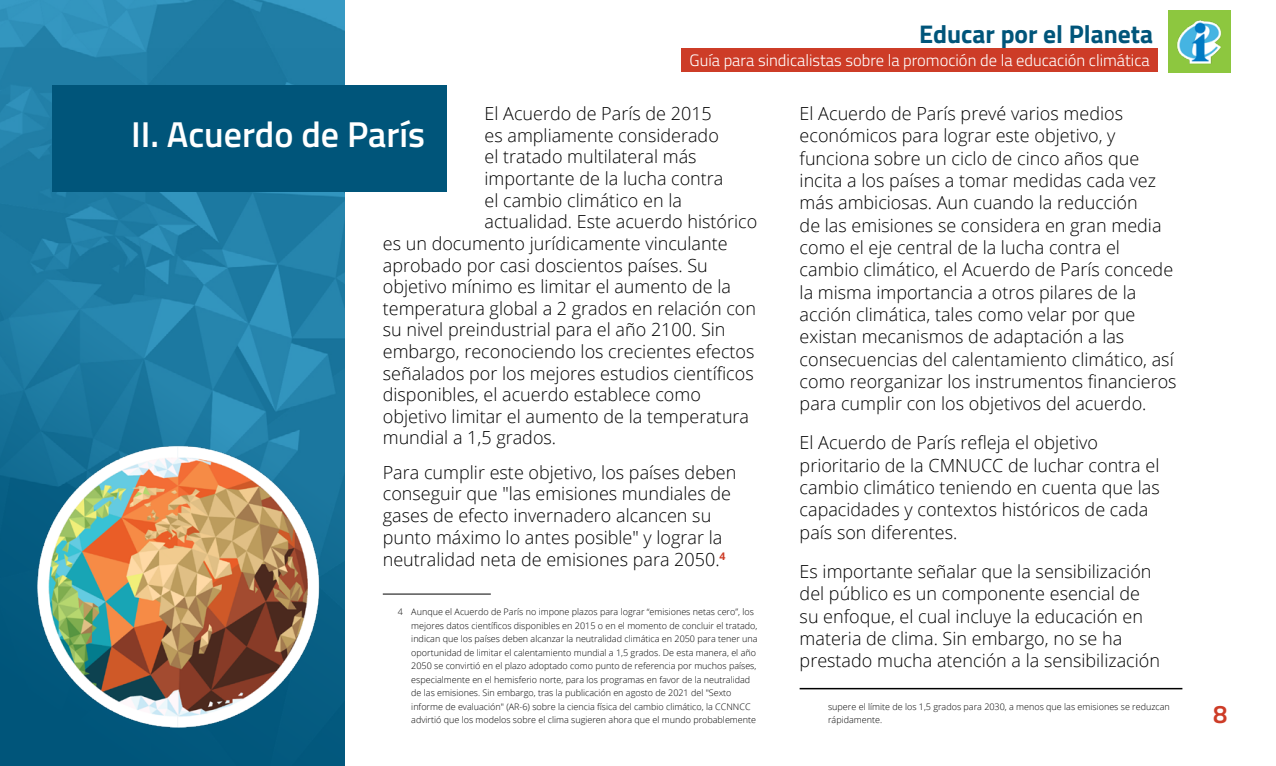
<style>
.page{position:relative;width:1276px;height:766px;background:#fff}
.page>*{position:absolute;margin:0;border:0;box-sizing:border-box;transform-origin:0 0}
.t1{font:600 36px "Titillium Web";color:#fff}
.t2{font:700 25.5px "Titillium Web";color:#00557a}
.t3{font:600 25.5px "Titillium";color:#cd3c27}
.t4{font:300 18px/22.4px "Open Sans";color:#000}
.t5{font:300 16.5px "Titillium Web";color:#fff}
.t6{font:300 9px/13.5px "Open Sans";color:#000}
</style>
<div class="page">
<img style="left:0;top:0;width:344px;height:48px">
<svg style="left:0;top:48px;width:344px;height:717px;background:#1d7aa2"></svg>
<div style="left:1168px;top:10px;width:62px;height:63px;background:#8dc73f"></div>
<img style="left:1177px;top:20px;width:45px;height:44px">
<div style="left:681px;top:48px;width:476px;height:23px;background:#cd3c27"></div>
<hr style="left:383px;top:593px;width:108px;height:1px;background:#000">
<hr style="left:799px;top:687px;width:383px;height:2px;background:#000">
<div style="left:52px;top:85px;width:394px;height:106px;background:#00557a"></div>
<img style="left:0;top:435px;width:344px;height:298px">
<h2 class="t2" style="left:919px;top:15px;width:235px">Educar por el Planeta</h2>
<p class="t5" style="left:689px;top:48px;width:462px">Guía para sindicalistas sobre la promoción de la educación climática</p>
<p class="t4" style="left:484px;top:102px;width:229px">El Acuerdo de París de 2015</p>
<p class="t4" style="left:484px;top:123px;width:236px">es ampliamente considerado</p>
<p class="t4" style="left:484px;top:145px;width:214px">el tratado multilateral más</p>
<p class="t4" style="left:484px;top:167px;width:240px">importante de la lucha contra</p>
<p class="t4" style="left:484px;top:188px;width:199px">el cambio climático en la</p>
<p class="t4" style="left:484px;top:210px;width:274px">actualidad. Este acuerdo histórico</p>
<p class="t4" style="left:383px;top:231px;width:346px">es un documento jurídicamente vinculante</p>
<p class="t4" style="left:383px;top:253px;width:326px">aprobado por casi doscientos países. Su</p>
<p class="t4" style="left:383px;top:275px;width:350px">objetivo mínimo es limitar el aumento de la</p>
<p class="t4" style="left:383px;top:296px;width:375px">temperatura global a 2 grados en relación con</p>
<p class="t4" style="left:383px;top:318px;width:344px">su nivel preindustrial para el año 2100. Sin</p>
<p class="t4" style="left:383px;top:339px;width:373px">embargo, reconociendo los crecientes efectos</p>
<p class="t4" style="left:383px;top:361px;width:372px">señalados por los mejores estudios científicos</p>
<p class="t4" style="left:383px;top:383px;width:320px">disponibles, el acuerdo establece como</p>
<p class="t4" style="left:383px;top:404px;width:368px">objetivo limitar el aumento de la temperatura</p>
<p class="t4" style="left:383px;top:426px;width:175px">mundial a 1,5 grados.</p>
<p class="t4" style="left:383px;top:460px;width:355px;line-height:21.9px">Para cumplir este objetivo, los países deben conseguir que "las emisiones mundiales de gases de efecto invernadero alcancen su punto máximo lo antes posible" y lograr la neutralidad neta de emisiones para 2050.<sup>4</sup></p>
<p class="t6" style="left:411px;top:605px;width:348px;text-indent:-14px">4 Aunque el Acuerdo de París no impone plazos para lograr “emisiones netas cero”, los mejores datos científicos disponibles en 2015 o en el momento de concluir el tratado, indican que los países deben alcanzar la neutralidad climática en 2050 para tener una oportunidad de limitar el calentamiento mundial a 1,5 grados. De esta manera, el año 2050 se convirtió en el plazo adoptado como punto de referencia por muchos países, especialmente en el hemisferio norte, para los programas en favor de la neutralidad de las emisiones. Sin embargo, tras la publicación en agosto de 2021 del "Sexto informe de evaluación" (AR-6) sobre la ciencia física del cambio climático, la CCNNCC advirtió que los modelos sobre el clima sugieren ahora que el mundo probablemente</p>
<p class="t4" style="left:799px;top:102px;width:378px">El Acuerdo de París prevé varios medios económicos para lograr este objetivo, y funciona sobre un ciclo de cinco años que incita a los países a tomar medidas cada vez más ambiciosas. Aun cuando la reducción<br>de las emisiones se considera en gran media como el eje central de la lucha contra el cambio climático, el Acuerdo de París concede la misma importancia a otros pilares de la acción climática, tales como velar por que existan mecanismos de adaptación a las consecuencias del calentamiento climático, así como reorganizar los instrumentos financieros para cumplir con los objetivos del acuerdo.</p>
<p class="t4" style="left:799px;top:431px;width:362px">El Acuerdo de París refleja el objetivo prioritario de la CMNUCC de luchar contra el cambio climático teniendo en cuenta que las capacidades y contextos históricos de cada país son diferentes.</p>
<p class="t4" style="left:799px;top:559px;width:362px">Es importante señalar que la sensibilización del público es un componente esencial de su enfoque, el cual incluye la educación en materia de clima. Sin embargo, no se ha prestado mucha atención a la sensibilización</p>
<p class="t6" style="left:828px;top:699px;width:343px">supere el límite de los 1,5 grados para 2030, a menos que las emisiones se reduzcan rápidamente.</p>
<h1 class="t1" style="left:131px;top:107px;width:295px">II. Acuerdo de París</h1>
<h2 class="t3" style="left:1213px;top:695px;width:16px">8</h2>
</div>
